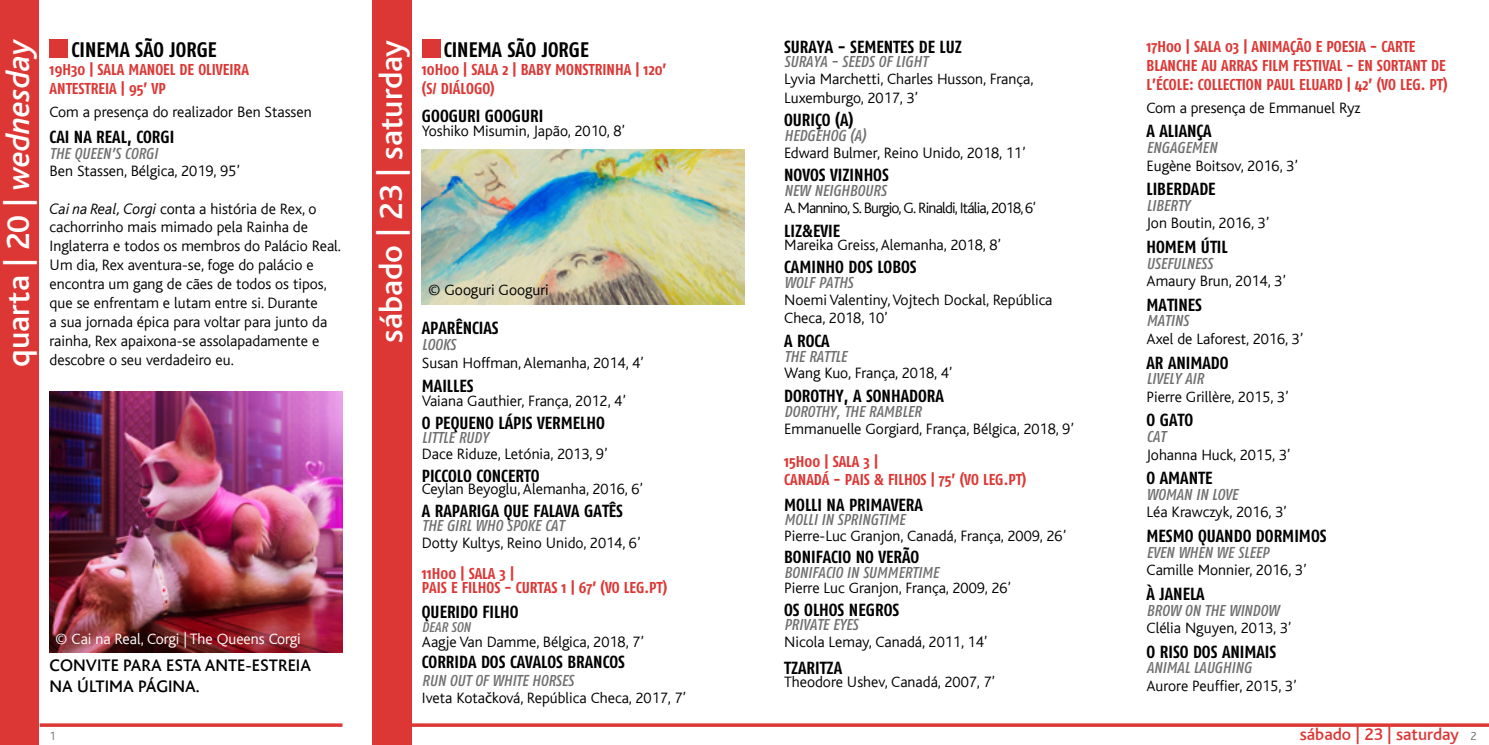
<style>
.page{position:relative;width:1489px;height:745px;background:#fff}
.page>*{position:absolute;margin:0;border:0;box-sizing:border-box;transform-origin:0 0}
.t1{font:500 33.25px "Bliss";color:#fff}
.t2{font:700 21px "Fago Co";color:#000}
.t3{font:700 17.5px "Fago Co";color:#000}
.t4{font:500 17.5px/21px "Bliss";color:#000}
.t5{font:500 17.5px "Bliss";color:#dc3735}
.t6{font:300 15.75px/18.9px "Bliss";color:#000}
.t7{font:italic 500 15.75px "Fago Co";color:#706f6f}
.t8{font:700 15.75px/18.9px "Fago Co";color:#dc3735}
.t9{font:300 15.75px "Bliss";letter-spacing:-.05em;color:#000}
.t10{font:300 15.75px "Bliss";color:#fff}
.t11{font:italic 500 14px "Fago Co";color:#706f6f}
.t12{font:300 12.25px "Bliss";color:#706f6f}
.s1{font-style:italic}
.s2{font-family:"Myriad Pro";font-weight:400}
</style>
<div class="page">
<img style="left:422px;top:149px;width:322px;height:155px">
<div style="left:372px;top:0;width:40px;height:744px;background:#dc3735"></div>
<div style="left:0;top:0;width:39px;height:744px;background:#dc3735"></div>
<hr style="left:40px;top:723px;width:302px;height:3px;background:#dc3735">
<hr style="left:412px;top:723px;width:1076px;height:3px;background:#dc3735">
<img style="left:50px;top:391px;width:292px;height:261px">
<div style="left:50px;top:40px;width:18px;height:18px;background:#dc3735"></div>
<div style="left:422px;top:40px;width:18px;height:18px;background:#dc3735"></div>
<h1 class="t1" style="left:1px;top:366px;width:328px;rotate:-90deg">quarta | 20 | <span class="s1">wednesday</span></h1>
<h1 class="t1" style="left:374px;top:342px;width:304px;rotate:-90deg">sábado | 23 | saturday</h1>
<h2 class="t2" style="left:443px;top:37px;width:147px">CINEMA SÃO JORGE</h2>
<h2 class="t2" style="left:71px;top:37px;width:147px">CINEMA SÃO JORGE</h2>
<p class="t8" style="left:50px;top:60px;width:201px">19H30 | SALA MANOEL DE OLIVEIRA<br>ANTESTREIA | 95’ VP</p>
<p class="t6" style="left:50px;top:102px;width:263px">Com a presença do realizador Ben Stassen</p>
<p class="t3" style="left:50px;top:127px;width:126px">CAI NA REAL, CORGI</p>
<p class="t7" style="left:50px;top:144px;width:110px">THE QUEEN’S CORGI</p>
<p class="t6" style="left:50px;top:161px;width:192px">Ben Stassen, Bélgica, 2019, 95’</p>
<p class="t6" style="left:50px;top:199px;width:293px"><span class="s1">Cai na Real, Corgi</span> conta a história de Rex, o cachorrinho mais mimado pela Rainha de Inglaterra e todos os membros do Palácio Real.<br>Um dia, Rex aventura-se, foge do palácio e encontra um gang de cães de todos os tipos, que se enfrentam e lutam entre si. Durante<br>a sua jornada épica para voltar para junto da rainha, Rex apaixona-se assolapadamente e descobre o seu verdadeiro eu.</p>
<p class="t8" style="left:1146px;top:37px;width:302px">17H00 | SALA 03 | ANIMAÇÃO E POESIA - CARTE<br>BLANCHE AU ARRAS FILM FESTIVAL - EN SORTANT DE<br>L’ÉCOLE: COLLECTION PAUL ELUARD | 42’ (VO LEG. PT)</p>
<p class="t6" style="left:1146px;top:98px;width:215px">Com a presença de Emmanuel Ryz</p>
<p class="t3" style="left:1146px;top:121px;width:67px">A ALIANÇA</p>
<p class="t7" style="left:1146px;top:138px;width:72px">ENGAGEMEN</p>
<p class="t6" style="left:1146px;top:156px;width:153px">Eugène Boitsov, 2016, 3’</p>
<p class="t3" style="left:1146px;top:178px;width:71px">LIBERDADE</p>
<p class="t7" style="left:1146px;top:196px;width:45px">LIBERTY</p>
<p class="t6" style="left:1146px;top:214px;width:124px">Jon Boutin, 2016, 3’</p>
<p class="t3" style="left:1146px;top:236px;width:83px">HOMEM ÚTIL</p>
<p class="t7" style="left:1146px;top:254px;width:68px">USEFULNESS</p>
<p class="t6" style="left:1146px;top:271px;width:141px">Amaury Brun, 2014, 3’</p>
<p class="t3" style="left:1146px;top:294px;width:57px">MATINES</p>
<p class="t7" style="left:1146px;top:312px;width:44px">MATINS</p>
<p class="t6" style="left:1146px;top:329px;width:158px">Axel de Laforest, 2016, 3’</p>
<p class="t3" style="left:1146px;top:352px;width:84px">AR ANIMADO</p>
<p class="t7" style="left:1146px;top:369px;width:59px">LIVELY AIR</p>
<p class="t6" style="left:1146px;top:387px;width:144px">Pierre Grillère, 2015, 3’</p>
<p class="t3" style="left:1146px;top:409px;width:48px">O GATO</p>
<p class="t7" style="left:1146px;top:427px;width:21px">CAT</p>
<p class="t6" style="left:1146px;top:445px;width:145px">Johanna Huck, 2015, 3’</p>
<p class="t3" style="left:1146px;top:467px;width:67px">O AMANTE</p>
<p class="t7" style="left:1146px;top:485px;width:93px">WOMAN IN LOVE</p>
<p class="t6" style="left:1146px;top:502px;width:142px">Léa Krawczyk, 2016, 3’</p>
<p class="t3" style="left:1146px;top:525px;width:181px">MESMO QUANDO DORMIMOS</p>
<p class="t7" style="left:1146px;top:543px;width:124px">EVEN WHEN WE SLEEP</p>
<p class="t6" style="left:1146px;top:560px;width:162px">Camille Monnier, 2016, 3’</p>
<p class="t3" style="left:1146px;top:583px;width:60px">À JANELA</p>
<p class="t7" style="left:1146px;top:600px;width:134px">BROW ON THE WINDOW</p>
<p class="t6" style="left:1146px;top:618px;width:147px">Clélia Nguyen, 2013, 3’</p>
<p class="t3" style="left:1146px;top:640px;width:131px">O RISO DOS ANIMAIS</p>
<p class="t7" style="left:1146px;top:658px;width:107px">ANIMAL LAUGHING</p>
<p class="t6" style="left:1146px;top:676px;width:152px">Aurore Peuffier, 2015, 3’</p>
<p class="t3" style="left:784px;top:36px;width:179px">SURAYA - SEMENTES DE LUZ</p>
<p class="t7" style="left:784px;top:53px;width:145px">SURAYA - SEEDS OF LIGHT</p>
<p class="t6" style="left:784px;top:70px;width:251px;line-height:18.4px">Lyvia Marchetti, Charles Husson, França,<br>Luxemburgo, 2017, 3’</p>
<p class="t3" style="left:784px;top:110px;width:71px">OURIÇO (A)</p>
<p class="t7" style="left:784px;top:126px;width:83px">HEDGEHOG (A)</p>
<p class="t6" style="left:784px;top:143px;width:243px">Edward Bulmer, Reino Unido, 2018, 11’</p>
<p class="t3" style="left:784px;top:165px;width:106px">NOVOS VIZINHOS</p>
<p class="t7" style="left:784px;top:181px;width:103px">NEW NEIGHBOURS</p>
<p class="t9" style="left:784px;top:199px;width:254px">A. Mannino, S. Burgio, G. Rinaldi, Itália, 2018, 6’</p>
<p class="t3" style="left:784px;top:220px;width:57px">LIZ&amp;EVIE</p>
<p class="t6" style="left:784px;top:235px;width:218px">Mareika Greiss, Alemanha, 2018, 8’</p>
<p class="t3" style="left:784px;top:257px;width:134px">CAMINHO DOS LOBOS</p>
<p class="t7" style="left:784px;top:273px;width:70px">WOLF PATHS</p>
<p class="t6" style="left:784px;top:290px;width:270px;line-height:18.4px">Noemi Valentiny, Vojtech Dockal, República<br>Checa, 2018, 10’</p>
<p class="t3" style="left:784px;top:330px;width:47px">A ROCA</p>
<p class="t7" style="left:784px;top:347px;width:64px">THE RATTLE</p>
<p class="t6" style="left:784px;top:364px;width:170px">Wang Kuo, França, 2018, 4’</p>
<p class="t3" style="left:784px;top:385px;width:161px">DOROTHY, A SONHADORA</p>
<p class="t7" style="left:784px;top:402px;width:139px">DOROTHY, THE RAMBLER</p>
<p class="t6" style="left:784px;top:419px;width:291px">Emmanuelle Gorgiard, França, Bélgica, 2018, 9’</p>
<p class="t8" style="left:784px;top:452px;width:244px;line-height:17.5px">15H00 | SALA 3 |<br>CANADÁ - PAIS &amp; FILHOS | 75’ (VO LEG.PT)</p>
<p class="t3" style="left:784px;top:494px;width:140px">MOLLI NA PRIMAVERA</p>
<p class="t7" style="left:784px;top:510px;width:122px">MOLLI IN SPRINGTIME</p>
<p class="t6" style="left:784px;top:526px;width:284px">Pierre-Luc Granjon, Canadá, França, 2009, 26’</p>
<p class="t3" style="left:784px;top:546px;width:137px">BONIFACIO NO VERÃO</p>
<p class="t7" style="left:784px;top:562px;width:156px">BONIFACIO IN SUMMERTIME</p>
<p class="t6" style="left:784px;top:578px;width:229px">Pierre Luc Granjon, França, 2009, 26’</p>
<p class="t3" style="left:784px;top:599px;width:116px">OS OLHOS NEGROS</p>
<p class="t7" style="left:784px;top:615px;width:75px">PRIVATE EYES</p>
<p class="t6" style="left:784px;top:632px;width:205px">Nicola Lemay, Canadá, 2011, 14’</p>
<p class="t3" style="left:784px;top:656px;width:59px">TZARITZA</p>
<p class="t6" style="left:784px;top:672px;width:212px">Theodore Ushev, Canadá, 2007, 7’</p>
<p class="t8" style="left:422px;top:60px;width:246px">10H00 | SALA 2 | BABY MONSTRINHA | 120’ (S/ DIÁLOGO)</p>
<p class="t3" style="left:422px;top:106px;width:123px">GOOGURI GOOGURI</p>
<p class="t6" style="left:422px;top:122px;width:205px">Yoshiko Misumin, Japão, 2010, 8’</p>
<p class="t6" style="left:428px;top:281px;width:122px">© Googuri Googuri</p>
<p class="t3" style="left:422px;top:318px;width:78px">APARÊNCIAS</p>
<p class="t7" style="left:422px;top:335px;width:36px">LOOKS</p>
<p class="t6" style="left:422px;top:353px;width:224px">Susan Hoffman, Alemanha, 2014, 4’</p>
<p class="t3" style="left:422px;top:375px;width:53px">MAILLES</p>
<p class="t6" style="left:422px;top:391px;width:206px">Vaiana Gauthier, França, 2012, 4’</p>
<p class="t3" style="left:422px;top:412px;width:184px">O PEQUENO LÁPIS VERMELHO</p>
<p class="t7" style="left:422px;top:428px;width:68px">LITTLE RUDY</p>
<p class="t6" style="left:422px;top:444px;width:187px">Dace Riduze, Letónia, 2013, 9’</p>
<p class="t3" style="left:422px;top:465px;width:119px">PICCOLO CONCERTO</p>
<p class="t6" style="left:422px;top:479px;width:223px">Ceylan Beyoglu, Alemanha, 2016, 6’</p>
<p class="t3" style="left:422px;top:500px;width:202px">A RAPARIGA QUE FALAVA GATÊS</p>
<p class="t7" style="left:422px;top:515px;width:143px">THE GIRL WHO SPOKE CAT</p>
<p class="t6" style="left:422px;top:533px;width:220px">Dotty Kultys, Reino Unido, 2014, 6’</p>
<p class="t8" style="left:422px;top:566px;width:247px;line-height:14px">11H00 | SALA 3 |<br>PAIS E FILHOS - CURTAS 1 | 67’ (VO LEG.PT)</p>
<p class="t3" style="left:422px;top:600px;width:98px">QUERIDO FILHO</p>
<p class="t11" style="left:422px;top:618px;width:50px">DEAR SON</p>
<p class="t6" style="left:422px;top:632px;width:224px">Aagje Van Damme, Bélgica, 2018, 7’</p>
<p class="t3" style="left:422px;top:651px;width:204px">CORRIDA DOS CAVALOS BRANCOS</p>
<p class="t7" style="left:422px;top:671px;width:153px">RUN OUT OF WHITE HORSES</p>
<p class="t6" style="left:422px;top:688px;width:266px">Iveta Kota<span class="s2">č</span>ková, República Checa, 2017, 7’</p>
<p class="t10" style="left:55px;top:630px;width:247px">© Cai na Real, Corgi | The Queens Corgi</p>
<p class="t4" style="left:50px;top:655px;width:263px">CONVITE PARA ESTA ANTE-ESTREIA<br>NA ÚLTIMA PÁGINA.</p>
<p class="t12" style="left:50px;top:728px;width:8px">1</p>
<p class="t12" style="left:1470px;top:728px;width:8px">2</p>
<p class="t5" style="left:1299px;top:724px;width:161px">sábado | 23 | saturday</p>
</div>
